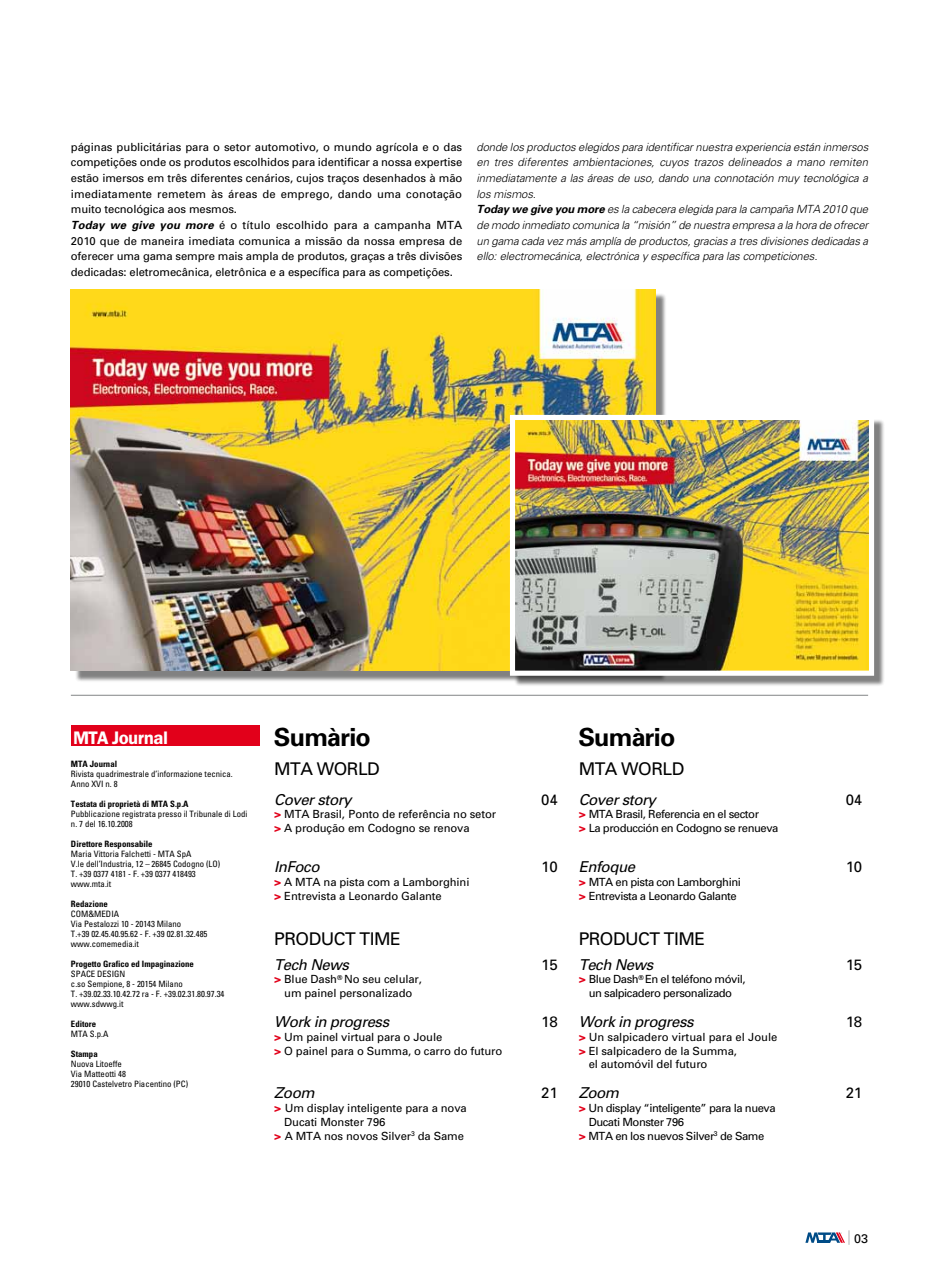
<style>
.page{position:relative;width:939px;height:1276px;background:#fff}
.page>*{position:absolute;margin:0;border:0;box-sizing:border-box;transform-origin:0 0}
.t1{font:700 25px "Univers";letter-spacing:-.03em;color:#000}
.t2{font:600 18.75px "Franklin Gothic Itc T";letter-spacing:-.03em;color:#fff}
.t3{font:17.5px "Univers";letter-spacing:-.03em;color:#000}
.t4{font:italic 15px "Univers";letter-spacing:-.03em;color:#000}
.t5{font:15px "Univers";letter-spacing:-.02em;color:#000}
.t6{font:12.5px "Univers";color:#000}
.t7{font:11.25px/15.6px "Univers";letter-spacing:-.01em;color:#000}
.t8{font:italic 300 11.25px/15.6px "Univers";letter-spacing:-.01em;color:#000}
.t9{font:11.25px/13.8px "Univers";letter-spacing:-.04em;color:#000}
.t10{font:condensed 8.75px/10px "Univers";color:#000}
.t11{font:700 condensed 8.75px "Univers";color:#000}
.s1{font-weight:700;font-style:italic}
.s2{font-weight:700}
.s3{font-weight:700;font-size:12.5px;color:#e2001a}
</style>
<div class="page">
<div style="left:71px;top:725px;width:189px;height:20px;background:#e2001a"></div>
<svg style="left:805px;top:1230px;width:45px;height:14px"></svg>
<hr style="left:71px;top:694px;width:797px;height:2px;background:#9c9e9f">
<div style="left:74px;top:293px;width:593px;height:389px;background:#000;opacity:.5"></div>
<img style="left:71px;top:289px;width:584px;height:382px">
<div style="left:514px;top:418px;width:371px;height:269px;background:#000;opacity:.5"></div>
<img style="left:516px;top:421px;width:352px;height:249px">
<div style="left:510px;top:415px;width:364px;height:261px;border:5px solid #fff"></div>
<p class="t7" style="left:71px;top:139px;width:393px">páginas publicitárias para o setor automotivo, o mundo agrícola e o das competições onde os produtos escolhidos para identificar a nossa expertise estão imersos em três diferentes cenários, cujos traços desenhados à mão imediatamente remetem às áreas de emprego, dando uma conotação muito tecnológica aos mesmos.<br><span class="s1">Today we give you more</span> é o título escolhido para a campanha MTA 2010 que de maneira imediata comunica a missão da nossa empresa de oferecer uma gama sempre mais ampla de produtos, graças a três divisões dedicadas: eletromecânica, eletrônica e a específica para as competições.</p>
<p class="t8" style="left:477px;top:139px;width:393px">donde los productos elegidos para identificar nuestra experiencia están inmersos en tres diferentes ambientaciones, cuyos trazos delineados a mano remiten inmediatamente a las áreas de uso, dando una connotación muy tecnológica a los mismos.<br><span class="s2">Today we give you more</span> es la cabecera elegida para la campaña MTA 2010 que de modo inmediato comunica la “misión” de nuestra empresa a la hora de ofrecer un gama cada vez más amplía de productos, gracias a tres divisiones dedicadas a ello: electromecánica, electrónica y específica para las competiciones.</p>
<h2 class="t2" style="left:73px;top:726px;width:96px">MTA Journal</h2>
<p class="t11" style="left:71px;top:759px;width:48px">MTA Journal</p>
<p class="t10" style="left:71px;top:769px;width:163px">Rivista quadrimestrale d’informazione tecnica.<br>Anno XVI n. 8</p>
<p class="t11" style="left:71px;top:799px;width:119px">Testata di proprietà di MTA S.p.A</p>
<p class="t10" style="left:71px;top:809px;width:178px">Pubblicazione registrata presso il Tribunale di Lodi n. 7 del 16.10.2008</p>
<p class="t11" style="left:71px;top:839px;width:83px">Direttore Responsabile</p>
<p class="t10" style="left:71px;top:849px;width:151px">Maria Vittoria Falchetti - MTA SpA<br>V.le dell’Industria, 12 – 26845 Codogno (LO)<br>T. +39 0377 4181 - F. +39 0377 418493 www.mta.it</p>
<p class="t11" style="left:71px;top:899px;width:38px">Redazione</p>
<p class="t10" style="left:71px;top:909px;width:138px">COM&amp;MEDIA<br>Via Pestalozzi 10 - 20143 Milano<br>T.+39 02.45.40.95.62 - F. +39 02.81.32.485 www.comemedia.it</p>
<p class="t11" style="left:71px;top:959px;width:124px">Progetto Grafico ed Impaginazione</p>
<p class="t10" style="left:71px;top:969px;width:155px">SPACE DESIGN<br>c.so Sempione, 8 - 20154 Milano<br>T. +39.02.33.10.42.72 ra - F. +39.02.31.80.97.34 www.sdwwg.it</p>
<p class="t11" style="left:71px;top:1019px;width:27px">Editore</p>
<p class="t10" style="left:71px;top:1029px;width:39px">MTA S.p.A</p>
<p class="t11" style="left:71px;top:1049px;width:28px">Stampa</p>
<p class="t10" style="left:71px;top:1059px;width:119px">Nuova Litoeffe<br>Via Matteotti 48<br>29010 Castelvetro Piacentino (PC)</p>
<h1 class="t1" style="left:274px;top:721px;width:98px">Sumàrio</h1>
<h1 class="t1" style="left:578px;top:721px;width:98px">Sumàrio</h1>
<h3 class="t3" style="left:274px;top:757px;width:107px">MTA WORLD</h3>
<h3 class="t4" style="left:274px;top:790px;width:79px">Cover story</h3>
<h3 class="t5" style="left:541px;top:790px;width:18px">04</h3>
<p class="t7" style="left:274px;top:807px;width:223px;line-height:13.8px"><span class="s3">&gt;</span> MTA Brasil, Ponto de referência no setor <span class="s3">&gt;</span> A produção em Codogno se renova</p>
<h3 class="t4" style="left:274px;top:857px;width:47px">InFoco</h3>
<h3 class="t5" style="left:541px;top:857px;width:18px">10</h3>
<p class="t7" style="left:274px;top:875px;width:197px;line-height:13.8px"><span class="s3">&gt;</span> A MTA na pista com a Lamborghini <span class="s3">&gt;</span> Entrevista a Leonardo Galante</p>
<h3 class="t3" style="left:274px;top:927px;width:128px">PRODUCT TIME</h3>
<h3 class="t4" style="left:274px;top:955px;width:76px">Tech News</h3>
<h3 class="t5" style="left:541px;top:955px;width:18px">15</h3>
<p class="t7" style="left:274px;top:972px;width:149px;line-height:13.8px;text-align:center"><span class="s3">&gt;</span> Blue Dash<sup>®</sup> No seu celular, um painel personalizado</p>
<h3 class="t4" style="left:274px;top:1012px;width:116px">Work in progress</h3>
<h3 class="t5" style="left:541px;top:1012px;width:18px">18</h3>
<p class="t7" style="left:274px;top:1030px;width:230px;line-height:13.8px"><span class="s3">&gt;</span> Um painel virtual para o Joule<br><span class="s3">&gt;</span> O painel para o Summa, o carro do futuro</p>
<h3 class="t4" style="left:274px;top:1083px;width:42px">Zoom</h3>
<h3 class="t5" style="left:541px;top:1083px;width:18px">21</h3>
<p class="t7" style="left:274px;top:1100px;width:194px"><span class="s3">&gt;</span> Um display inteligente para a nova</p>
<p class="t7" style="left:284px;top:1114px;width:103px">Ducati Monster 796</p>
<p class="t7" style="left:274px;top:1127px;width:191px"><span class="s3">&gt;</span> A MTA nos novos Silver<sup>3</sup> da Same</p>
<h3 class="t3" style="left:579px;top:757px;width:107px">MTA WORLD</h3>
<h3 class="t4" style="left:579px;top:790px;width:79px">Cover story</h3>
<h3 class="t5" style="left:846px;top:790px;width:18px">04</h3>
<p class="t9" style="left:579px;top:807px;width:201px"><span class="s3">&gt;</span> MTA Brasil, Referencia en el sector<br><span class="s3">&gt;</span> La producción en Codogno se renueva</p>
<h3 class="t4" style="left:579px;top:857px;width:58px">Enfoque</h3>
<h3 class="t5" style="left:846px;top:857px;width:18px">10</h3>
<p class="t9" style="left:579px;top:875px;width:164px"><span class="s3">&gt;</span> MTA en pista con Lamborghini <span class="s3">&gt;</span> Entrevista a Leonardo Galante</p>
<h3 class="t3" style="left:579px;top:927px;width:128px">PRODUCT TIME</h3>
<h3 class="t4" style="left:579px;top:955px;width:76px">Tech News</h3>
<h3 class="t5" style="left:846px;top:955px;width:18px">15</h3>
<p class="t9" style="left:579px;top:972px;width:168px;text-align:center"><span class="s3">&gt;</span> Blue Dash<sup>®</sup> En el teléfono móvil, un salpicadero personalizado</p>
<h3 class="t4" style="left:579px;top:1012px;width:116px">Work in progress</h3>
<h3 class="t5" style="left:846px;top:1012px;width:18px">18</h3>
<p class="t7" style="left:579px;top:1029px;width:200px"><span class="s3">&gt;</span> Un salpicadero virtual para el Joule</p>
<p class="t7" style="left:579px;top:1042px;width:160px"><span class="s3">&gt;</span> El salpicadero de la Summa,</p>
<p class="t7" style="left:589px;top:1056px;width:120px">el automóvil del futuro</p>
<h3 class="t4" style="left:579px;top:1083px;width:42px">Zoom</h3>
<h3 class="t5" style="left:846px;top:1083px;width:18px">21</h3>
<p class="t9" style="left:579px;top:1101px;width:198px"><span class="s3">&gt;</span> Un display “inteligente” para la nueva</p>
<p class="t9" style="left:589px;top:1115px;width:97px">Ducati Monster 796</p>
<p class="t9" style="left:579px;top:1128px;width:187px"><span class="s3">&gt;</span> MTA en los nuevos Silver<sup>3</sup> de Same</p>
<p class="t6" style="left:854px;top:1231px;width:15px">03</p>
</div>
